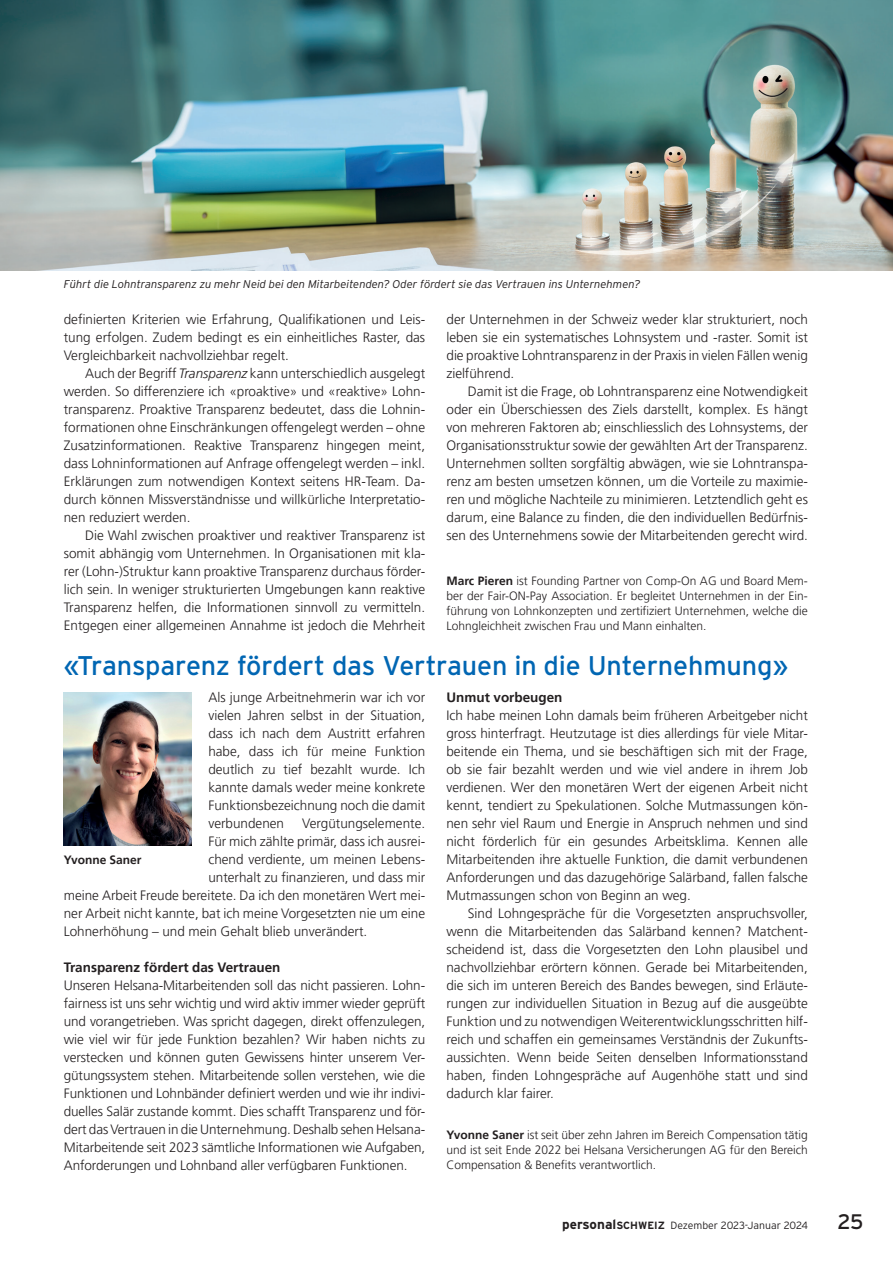
<style>
.page{position:relative;width:893px;height:1263px;background:#fff}
.page>*{position:absolute;margin:0;border:0;box-sizing:border-box;transform-origin:0 0}
.t1{font:27px "Interstate";letter-spacing:-.005em;color:#0166b3}
.t2{font:21px "Interstate";color:#231f20}
.t3{font:300 13.5px/18px "Frutiger LT Pro";color:#231f20;text-align:justify}
.t4{font:700 13.5px "Frutiger LT Pro";color:#231f20}
.t5{font:300 12px/15px "Frutiger LT Pro";color:#231f20;text-align:justify}
.t6{font:700 12px "Frutiger LT Pro";color:#231f20}
.t7{font:italic 300 11.25px "Interstate";color:#231f20}
.t8{font:300 10.5px "Interstate";color:#231f20}
.s1{font-style:italic}
.s2{font-weight:700}
.s3{font-weight:700;font-size:13.5px}
</style>
<div class="page">
<img style="left:64px;top:692px;width:127px;height:154px">
<img style="left:0;top:0;width:893px;height:270px">
<p class="t7" style="left:64px;top:277px;width:578px">Führt die Lohntransparenz zu mehr Neid bei den Mitarbeitenden? Oder fördert sie das Vertrauen ins Unternehmen?</p>
<p class="t3" style="left:64px;top:310px;width:363px">definierten Kriterien wie Erfahrung, Qualifikationen und Leis&shy;tung erfolgen. Zudem bedingt es ein einheitliches Raster, das Vergleichbarkeit nachvollziehbar regelt.</p>
<p class="t3" style="left:64px;top:364px;width:363px;text-indent:21px">Auch der Begriff <span class="s1">Transparenz</span> kann unterschiedlich ausgelegt werden. So differenziere ich «proaktive» und «reaktive» Lohn&shy;transparenz. Proaktive Transparenz bedeutet, dass die Lohnin&shy;formationen ohne Einschränkungen offengelegt werden – ohne Zusatzinformationen. Reaktive Transparenz hingegen meint, dass Lohninformationen auf Anfrage offengelegt werden – inkl.<br>Erklärungen zum notwendigen Kontext seitens HR-Team. Da&shy;durch können Missverständnisse und willkürliche Interpretatio&shy;nen reduziert werden.</p>
<p class="t3" style="left:64px;top:526px;width:363px;text-indent:21px">Die Wahl zwischen proaktiver und reaktiver Transparenz ist somit abhängig vom Unternehmen. In Organisationen mit kla&shy;rer (Lohn-)Struktur kann proaktive Transparenz durchaus förder&shy;lich sein. In weniger strukturierten Umgebungen kann reaktive Transparenz helfen, die Informationen sinnvoll zu vermitteln.<br>Entgegen einer allgemeinen Annahme ist jedoch die Mehrheit</p>
<p class="t3" style="left:446px;top:310px;width:363px">der Unternehmen in der Schweiz weder klar strukturiert, noch leben sie ein systematisches Lohnsystem und -raster. Somit ist die proaktive Lohntransparenz in der Praxis in vielen Fällen wenig zielführend.</p>
<p class="t3" style="left:446px;top:382px;width:363px;text-indent:21px">Damit ist die Frage, ob Lohntransparenz eine Notwendigkeit oder ein Überschiessen des Ziels darstellt, komplex. Es hängt von mehreren Faktoren ab; einschliesslich des Lohnsystems, der Organisationsstruktur sowie der gewählten Art der Transparenz.<br>Unternehmen sollten sorgfältig abwägen, wie sie Lohntranspa&shy;renz am besten umsetzen können, um die Vorteile zu maximie&shy;ren und mögliche Nachteile zu minimieren. Letztendlich geht es darum, eine Balance zu finden, die den individuellen Bedürfnis&shy;sen des Unternehmens sowie der Mitarbeitenden gerecht wird.</p>
<p class="t5" style="left:446px;top:573px;width:363px"><span class="s2">Marc Pieren</span> ist Founding Partner von Comp-On AG und Board Mem&shy;ber der Fair-ON-Pay Association. Er begleitet Unternehmen in der Ein&shy;führung von Lohnkonzepten und zertifiziert Unternehmen, welche die Lohngleichheit zwischen Frau und Mann einhalten.</p>
<h1 class="t1" style="left:64px;top:649px;width:726px">«Transparenz fördert das Vertrauen in die Unternehmung»</h1>
<p class="t3" style="left:208px;top:688px;width:218px">Als junge Arbeitnehmerin war ich vor vielen Jahren selbst in der Situation, dass ich nach dem Austritt erfahren habe, dass ich für meine Funktion deutlich zu tief bezahlt wurde. Ich kannte damals weder meine konkrete Funktionsbezeichnung noch die damit verbundenen</p>
<p class="t3" style="left:302px;top:814px;width:125px">Vergütungselemente.</p>
<p class="t3" style="left:208px;top:832px;width:218px">Für mich zählte primär, dass ich ausrei-</p>
<p class="t3" style="left:208px;top:850px;width:218px">chend verdiente, um meinen Lebens-</p>
<p class="t3" style="left:208px;top:868px;width:218px">unterhalt zu finanzieren, und dass mir</p>
<p class="t3" style="left:64px;top:886px;width:363px">meine Arbeit Freude bereitete. Da ich den monetären Wert mei-</p>
<p class="t3" style="left:64px;top:904px;width:363px">ner Arbeit nicht kannte, bat ich meine Vorgesetzten nie um eine</p>
<p class="t3" style="left:64px;top:922px;width:305px">Lohnerhöhung – und mein Gehalt blieb unverändert.</p>
<p class="t4" style="left:64px;top:959px;width:218px">Transparenz fördert das Vertrauen</p>
<p class="t3" style="left:64px;top:976px;width:363px">Unseren Helsana-Mitarbeitenden soll das nicht passieren. Lohn&shy;fairness ist uns sehr wichtig und wird aktiv immer wieder geprüft und vorangetrieben. Was spricht dagegen, direkt offenzulegen, wie viel wir für jede Funktion bezahlen? Wir haben nichts zu verstecken und können guten Gewissens hinter unserem Ver&shy;gütungssystem stehen. Mitarbeitende sollen verstehen, wie die Funktionen und Lohnbänder definiert werden und wie ihr indivi&shy;duelles Salär zustande kommt. Dies schafft Transparenz und för&shy;dert das Vertrauen in die Unternehmung. Deshalb sehen Helsana-Mitarbeitende seit 2023 sämtliche Informationen wie Aufgaben, Anforderungen und Lohnband aller verfügbaren Funktionen.</p>
<p class="t6" style="left:64px;top:853px;width:79px">Yvonne Saner</p>
<p class="t4" style="left:446px;top:689px;width:118px">Unmut vorbeugen</p>
<p class="t3" style="left:446px;top:706px;width:363px">Ich habe meinen Lohn damals beim früheren Arbeitgeber nicht gross hinterfragt. Heutzutage ist dies allerdings für viele Mitar&shy;beitende ein Thema, und sie beschäftigen sich mit der Frage, ob sie fair bezahlt werden und wie viel andere in ihrem Job verdienen. Wer den monetären Wert der eigenen Arbeit nicht kennt, tendiert zu Spekulationen. Solche Mutmassungen kön&shy;nen sehr viel Raum und Energie in Anspruch nehmen und sind nicht förderlich für ein gesundes Arbeitsklima. Kennen alle Mitarbeitenden ihre aktuelle Funktion, die damit verbundenen Anforderungen und das dazugehörige Salärband, fallen falsche Mutmassungen schon von Beginn an weg.</p>
<p class="t3" style="left:446px;top:904px;width:363px;text-indent:21px">Sind Lohngespräche für die Vorgesetzten anspruchsvoller, wenn die Mitarbeitenden das Salärband kennen? Matchent&shy;scheidend ist, dass die Vorgesetzten den Lohn plausibel und nachvollziehbar erörtern können. Gerade bei Mitarbeitenden, die sich im unteren Bereich des Bandes bewegen, sind Erläute&shy;rungen zur individuellen Situation in Bezug auf die ausgeübte Funktion und zu notwendigen Weiterentwicklungsschritten hilf&shy;reich und schaffen ein gemeinsames Verständnis der Zukunfts&shy;aussichten. Wenn beide Seiten denselben Informationsstand haben, finden Lohngespräche auf Augenhöhe statt und sind dadurch klar fairer.</p>
<p class="t5" style="left:446px;top:1127px;width:363px"><span class="s2">Yvonne Saner</span> ist seit über zehn Jahren im Bereich Compensation tätig und ist seit Ende 2022 bei Helsana Versicherungen AG für den Bereich Compensation &amp; Benefits verantwortlich.</p>
<p class="t8" style="left:562px;top:1218px;width:247px"><span class="s3">personal</span><span class="s2">SCHWEIZ</span> Dezember 2023-Januar 2024</p>
<h2 class="t2" style="left:837px;top:1209px;width:28px">25</h2>
</div>
